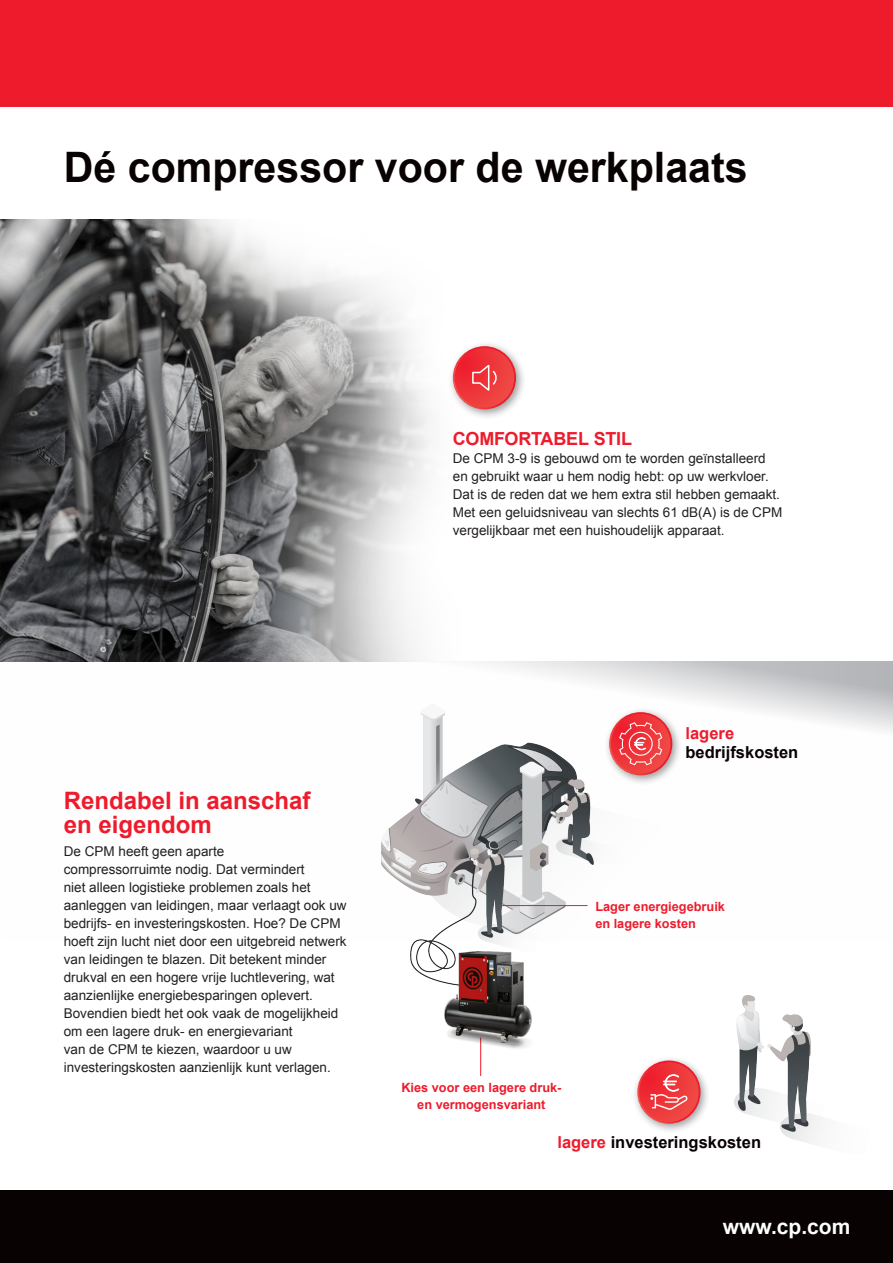
<style>
.page{position:relative;width:893px;height:1263px;background:#fff}
.page>*{position:absolute;margin:0;border:0;box-sizing:border-box;transform-origin:0 0}
.Headline{font:700 42px "Arial";color:#080302}
.Headline-2{font:700 24px/24px "Arial";color:#ee1b2c}
.t1{font:700 21px "Arial";color:#fff}
.Showkop{font:700 18px "Arial";letter-spacing:-.015em;color:#ee1b2c}
.Body_Text{font:700 16.5px/19.5px "Arial";color:#080302}
.Headline-3{font:13.5px/18px "Arial";color:#231f20}
.Body_Text-2{font:700 12.75px/17.2px "Arial";color:#ee1b2c}
.s1{color:#ee1b2c}
</style>
<div class="page">
<div style="left:0;top:1191px;width:893px;height:72px;background:#080302"></div>
<svg style="left:485px;top:662px;width:408px;height:70px"></svg>
<img style="left:381px;top:704px;width:498px;height:440px">
<img style="left:0;top:219px;width:525px;height:443px">
<hr style="left:499px;top:905px;width:89px;height:1px;background:#ee1b2c">
<div style="left:447px;top:341px;width:80px;height:79px;background:#231f20;opacity:.45"></div>
<svg style="left:453px;top:346px;width:63px;height:63px"></svg>
<svg style="left:455px;top:348px;width:59px;height:60px;background:#ee363a"></svg>
<svg style="left:471px;top:363px;width:26px;height:30px"></svg>
<hr style="left:480px;top:1037px;width:1px;height:39px;background:#ee1b2c">
<svg style="left:619px;top:722px;width:43px;height:43px;background:#f0575b"></svg>
<div style="left:632px;top:1055px;width:79px;height:79px;background:#231f20;opacity:.45"></div>
<svg style="left:637px;top:1060px;width:63px;height:64px"></svg>
<svg style="left:639px;top:1062px;width:60px;height:60px"></svg>
<svg style="left:650px;top:1074px;width:38px;height:36px"></svg>
<img style="left:439px;top:943px;width:97px;height:107px">
<div style="left:0;top:0;width:893px;height:107px;background:#ee1b2c"></div>
<p class="Headline" style="left:64px;top:140px;width:685px">Dé compressor voor de werkplaats</p>
<p class="Showkop" style="left:453px;top:426px;width:181px">COMFORTABEL STIL</p>
<p class="Headline-3" style="left:453px;top:449px;width:331px">De CPM 3-9 is gebouwd om te worden geïnstalleerd en gebruikt waar u hem nodig hebt: op uw werkvloer.<br>Dat is de reden dat we hem extra stil hebben gemaakt.<br>Met een geluidsniveau van slechts 61 dB(A) is de CPM vergelijkbaar met een huishoudelijk apparaat.</p>
<p class="Headline-2" style="left:64px;top:790px;width:248px">Rendabel in aanschaf en eigendom</p>
<p class="Headline-3" style="left:64px;top:842px;width:284px">De CPM heeft geen aparte<br>compressorruimte nodig. Dat vermindert<br>niet alleen logistieke problemen zoals het aanleggen van leidingen, maar verlaagt ook uw bedrijfs- en investeringskosten. Hoe? De CPM hoeft zijn lucht niet door een uitgebreid netwerk van leidingen te blazen. Dit betekent minder drukval en een hogere vrije luchtlevering, wat aanzienlijke energiebesparingen oplevert.<br>Bovendien biedt het ook vaak de mogelijkheid om een lagere druk- en energievariant<br>van de CPM te kiezen, waardoor u uw investeringskosten aanzienlijk kunt verlagen.</p>
<p class="Body_Text" style="left:685px;top:724px;width:114px"><span class="s1">lagere </span>bedrijfskosten</p>
<p class="Body_Text-2" style="left:595px;top:898px;width:131px">Lager energiegebruik en lagere kosten</p>
<p class="Body_Text-2" style="left:401px;top:1079px;width:162px;text-align:center">Kies voor een lagere druk&shy;en vermogensvariant</p>
<p class="Body_Text" style="left:557px;top:1133px;width:205px"><span class="s1">lagere</span> investeringskosten</p>
<h3 class="t1" style="left:723px;top:1213px;width:129px">www.cp.com</h3>
</div>
